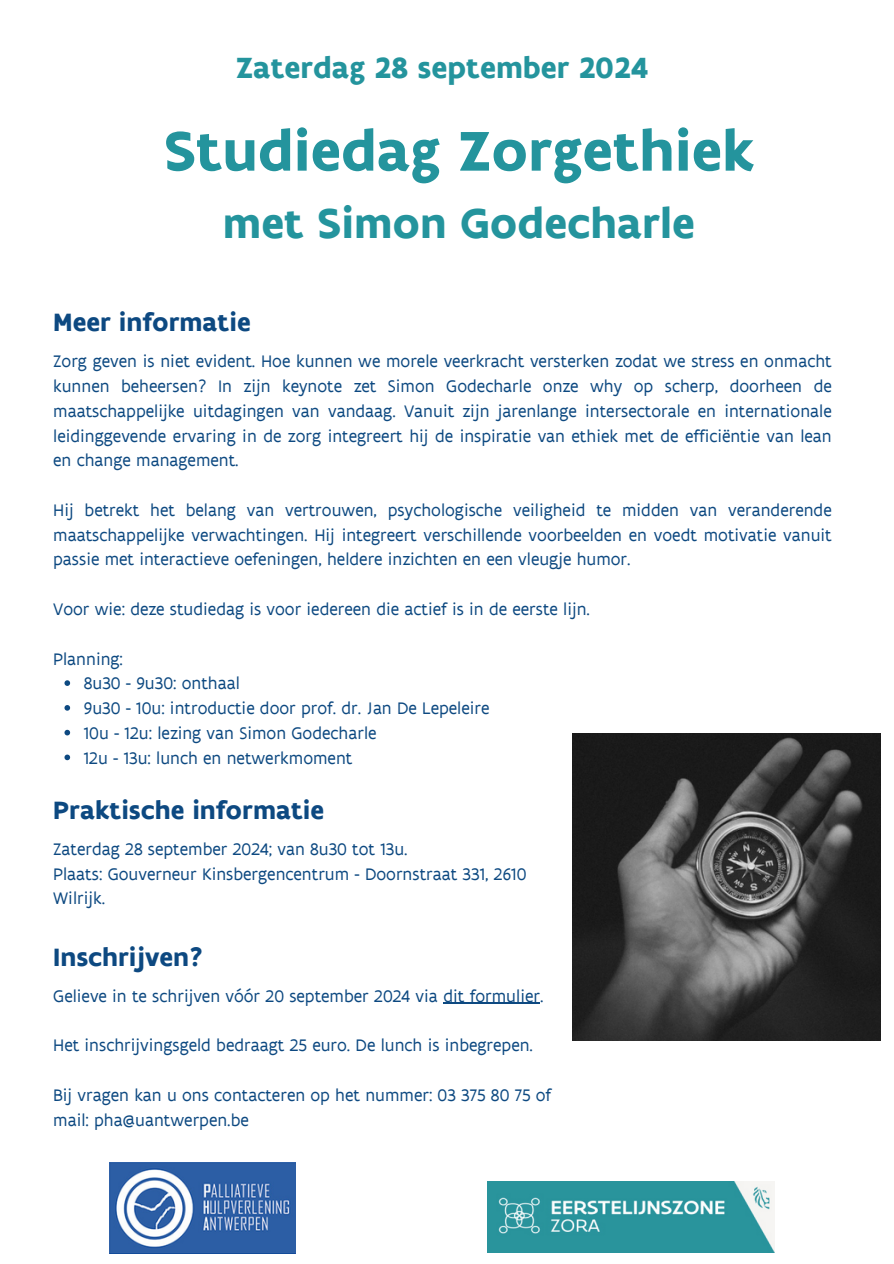
<style>
.page{position:relative;width:894px;height:1264px;background:#fff}
.page>*{position:absolute;margin:0;border:0;box-sizing:border-box;transform-origin:0 0}
.t1{font:700 60px "Flanders Art Sans";color:#24949d}
.t2{font:700 45px "Flanders Art Sans";color:#24949d}
.t3{font:700 31.5px "Flanders Art Sans";color:#24949d}
.t4{font:700 27px "Flanders Art Sans";color:#0d4981}
.t5{font:18px/24.8px "Flanders Art Sans";color:#0d4981;text-align:justify}
</style>
<div class="page">
<img style="left:487px;top:1181px;width:287px;height:71px">
<img style="left:572px;top:733px;width:308px;height:307px">
<img style="left:109px;top:1162px;width:187px;height:91px">
<svg style="left:64px;top:680px;width:6px;height:6px"></svg>
<svg style="left:64px;top:705px;width:6px;height:5px"></svg>
<svg style="left:64px;top:729px;width:6px;height:6px"></svg>
<svg style="left:64px;top:754px;width:6px;height:6px"></svg>
<hr style="left:443px;top:1002px;width:97px;height:2px;background:#0d4981">
<p class="t3" style="left:236px;top:48px;width:414px">Zaterdag 28 september 2024</p>
<h3 class="t1" style="left:164px;top:114px;width:591px">Studiedag Zorgethiek</h3>
<h3 class="t2" style="left:223px;top:195px;width:473px">met Simon Godecharle</h3>
<p class="t4" style="left:53px;top:305px;width:199px">Meer informatie</p>
<p class="t5" style="left:53px;top:349px;width:779px">Zorg geven is niet evident. Hoe kunnen we morele veerkracht versterken zodat we stress en onmacht kunnen beheersen? In zijn keynote zet Simon Godecharle onze why op scherp, doorheen de maatschappelijke uitdagingen van vandaag. Vanuit zijn jarenlange intersectorale en internationale leidinggevende ervaring in de zorg integreert hij de inspiratie van ethiek met de efficiëntie van lean en change management.</p>
<p class="t5" style="left:53px;top:497px;width:779px">Hij betrekt het belang van vertrouwen, psychologische veiligheid te midden van veranderende maatschappelijke verwachtingen. Hij integreert verschillende voorbeelden en voedt motivatie vanuit passie met interactieve oefeningen, heldere inzichten en een vleugje humor.</p>
<p class="t5" style="left:53px;top:596px;width:538px">Voor wie: deze studiedag is voor iedereen die actief is in de eerste lijn.</p>
<p class="t5" style="left:53px;top:646px;width:71px">Planning:</p>
<p class="t5" style="left:84px;top:670px;width:157px">8u30 - 9u30: onthaal</p>
<p class="t5" style="left:84px;top:695px;width:407px">9u30 - 10u: introductie door prof. dr. Jan De Lepeleire</p>
<p class="t5" style="left:84px;top:720px;width:294px">10u - 12u: lezing van Simon Godecharle</p>
<p class="t5" style="left:84px;top:745px;width:270px">12u - 13u: lunch en netwerkmoment</p>
<p class="t4" style="left:53px;top:793px;width:272px">Praktische informatie</p>
<h3 class="t5" style="left:53px;top:836px;width:356px">Zaterdag 28 september 2024; van 8u30 tot 13u.</h3>
<p class="t5" style="left:53px;top:860px;width:474px">Plaats: Gouverneur Kinsbergencentrum - Doornstraat 331, 2610<br>Wilrijk.</p>
<p class="t4" style="left:53px;top:940px;width:151px">Inschrijven?</p>
<p class="t5" style="left:53px;top:983px;width:491px">Gelieve in te schrijven vóór 20 september 2024 via dit formulier.</p>
<p class="t5" style="left:53px;top:1032px;width:481px">Het inschrijvingsgeld bedraagt 25 euro. De lunch is inbegrepen.</p>
<p class="t5" style="left:53px;top:1082px;width:499px">Bij vragen kan u ons contacteren op het nummer: 03 375 80 75 of mail: pha@uantwerpen.be</p>
</div>
